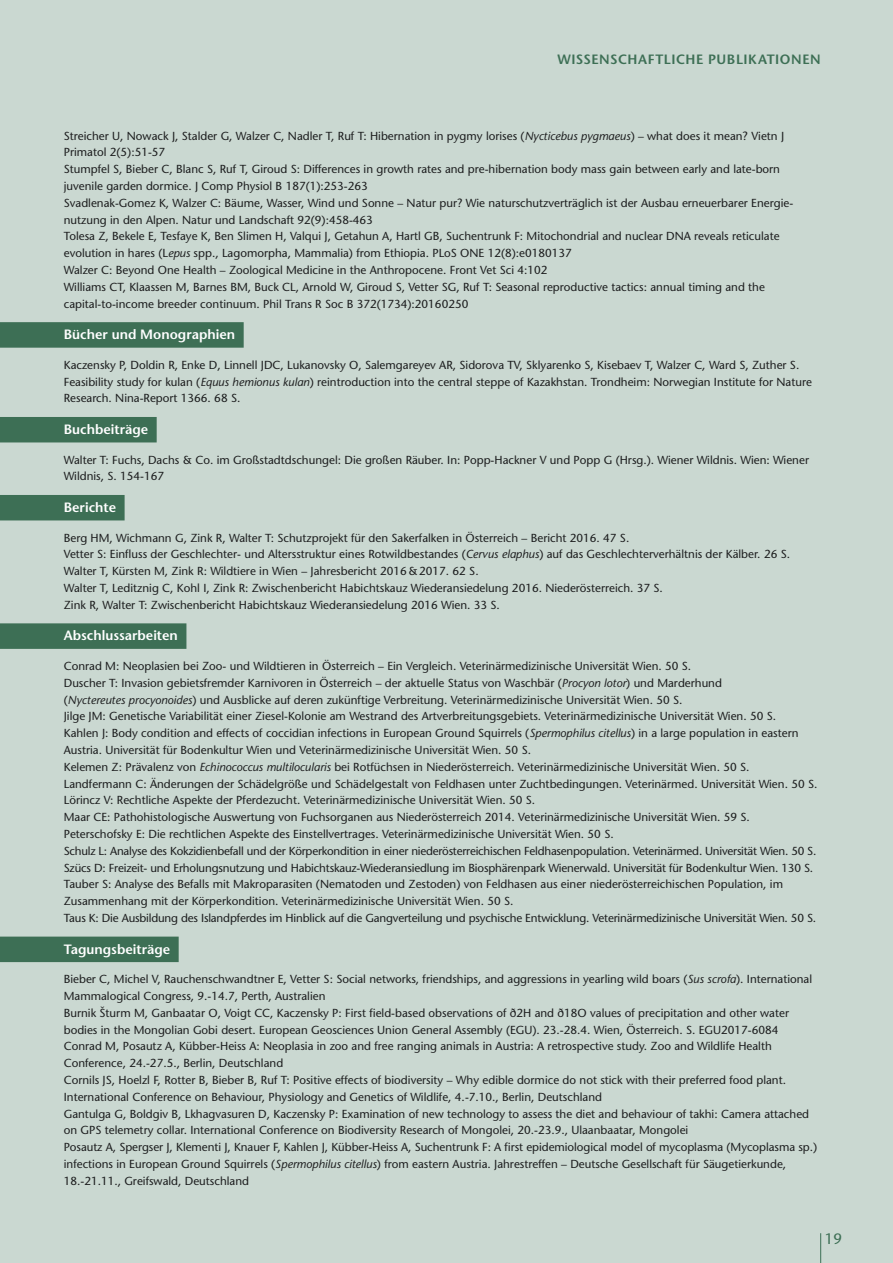
<style>
.page{position:relative;width:893px;height:1263px;background:#cad8d1}
.page>*{position:absolute;margin:0;border:0;box-sizing:border-box;transform-origin:0 0}
.t1{font:500 15px "Stone Sans Std";color:#3d6f55}
.t2{font:600 13.5px "Stone Sans Std";color:#fff}
.t3{font:600 13.5px "Stone Sans Std";letter-spacing:.04em;color:#3d6f55}
.t4{font:500 11.7px/16.8px "Stone Sans Std";color:#1d1e1f}
.s1{font-style:italic}
</style>
<div class="page">
<hr style="left:820px;top:1233px;width:1px;height:30px;background:#3d6f55">
<div style="left:0;top:322px;width:244px;height:26px;background:#3d6f55"></div>
<div style="left:0;top:417px;width:157px;height:25px;background:#3d6f55"></div>
<div style="left:0;top:495px;width:125px;height:25px;background:#3d6f55"></div>
<div style="left:0;top:623px;width:186px;height:26px;background:#3d6f55"></div>
<div style="left:0;top:936px;width:179px;height:26px;background:#3d6f55"></div>
<p class="t3" style="left:557px;top:51px;width:265px">WISSENSCHAFTLICHE PUBLIKATIONEN</p>
<p class="t4" style="left:64px;top:127px;width:731px">Streicher U, Nowack J, Stalder G, Walzer C, Nadler T, Ruf T: Hibernation in pygmy lorises (<span class="s1">Nycticebus pygmaeus</span>) – what does it mean? Vietn J Primatol 2(5):51-57<br>Stumpfel S, Bieber C, Blanc S, Ruf T, Giroud S: Differences in growth rates and pre-hibernation body mass gain between early and late-born juvenile garden dormice. J Comp Physiol B 187(1):253-263<br>Svadlenak-Gomez K, Walzer C: Bäume, Wasser, Wind und Sonne – Natur pur? Wie naturschutzverträglich ist der Ausbau erneuerbarer Energie&shy;nutzung in den Alpen. Natur und Landschaft 92(9):458-463<br>Tolesa Z, Bekele E, Tesfaye K, Ben Slimen H, Valqui J, Getahun A, Hartl GB, Suchentrunk F: Mitochondrial and nuclear DNA reveals reticulate evolution in hares (L<span class="s1">epus</span> spp., Lagomorpha, Mammalia) from Ethiopia. PLoS ONE 12(8):e0180137<br>Walzer C: Beyond One Health – Zoological Medicine in the Anthropocene. Front Vet Sci 4:102<br>Williams CT, Klaassen M, Barnes BM, Buck CL, Arnold W, Giroud S, Vetter SG, Ruf T: Seasonal reproductive tactics: annual timing and the capital-to-income breeder continuum. Phil Trans R Soc B 372(1734):20160250</p>
<p class="t2" style="left:64px;top:326px;width:173px">Bücher und Monographien</p>
<p class="t4" style="left:64px;top:356px;width:750px">Kaczensky P, Doldin R, Enke D, Linnell JDC, Lukanovsky O, Salemgareyev AR, Sidorova TV, Sklyarenko S, Kisebaev T, Walzer C, Ward S, Zuther S.<br>Feasibility study for kulan (<span class="s1">Equus hemionus kulan</span>) reintroduction into the central steppe of Kazakhstan. Trondheim: Norwegian Institute for Nature<br>Research. Nina-Report 1366. 68 S.</p>
<p class="t2" style="left:64px;top:421px;width:86px">Buchbeiträge</p>
<p class="t4" style="left:64px;top:451px;width:747px">Walter T: Fuchs, Dachs &amp; Co. im Großstadtdschungel: Die großen Räuber. In: Popp-Hackner V und Popp G (Hrsg.). Wiener Wildnis. Wien: Wiener<br>Wildnis, S. 154-167</p>
<p class="t2" style="left:64px;top:499px;width:54px">Berichte</p>
<p class="t4" style="left:64px;top:529px;width:728px">Berg HM, Wichmann G, Zink R, Walter T: Schutzprojekt für den Sakerfalken in Österreich – Bericht 2016. 47 S.<br>Vetter S: Einfluss der Geschlechter- und Altersstruktur eines Rotwildbestandes (<span class="s1">Cervus elaphus</span>) auf das Geschlechterverhältnis der Kälber. 26 S.<br>Walter T, Kürsten M, Zink R: Wildtiere in Wien – Jahresbericht 2016&amp;2017. 62 S.<br>Walter T, Leditznig C, Kohl I, Zink R: Zwischenbericht Habichtskauz Wiederansiedelung 2016. Niederösterreich. 37 S.<br>Zink R, Walter T: Zwischenbericht Habichtskauz Wiederansiedelung 2016 Wien. 33 S.</p>
<p class="t2" style="left:64px;top:627px;width:116px">Abschlussarbeiten</p>
<p class="t4" style="left:64px;top:657px;width:755px">Conrad M: Neoplasien bei Zoo- und Wildtieren in Österreich – Ein Vergleich. Veterinärmedizinische Universität Wien. 50 S.<br>Duscher T: Invasion gebietsfremder Karnivoren in Österreich – der aktuelle Status von Waschbär (<span class="s1">Procyon lotor</span>) und Marderhund<br>(<span class="s1">Nyctereutes procyonoides</span>) und Ausblicke auf deren zukünftige Verbreitung. Veterinärmedizinische Universität Wien. 50 S.<br>Jilge JM: Genetische Variabilität einer Ziesel-Kolonie am Westrand des Artverbreitungsgebiets. Veterinärmedizinische Universität Wien. 50 S.<br>Kahlen J: Body condition and effects of coccidian infections in European Ground Squirrels (<span class="s1">Spermophilus citellus</span>) in a large population in eastern Austria. Universität für Bodenkultur Wien und Veterinärmedizinische Universität Wien. 50 S.<br>Kelemen Z: Prävalenz von <span class="s1">Echinococcus multilocularis</span> bei Rotfüchsen in Niederösterreich. Veterinärmedizinische Universität Wien. 50 S.<br>Landfermann C: Änderungen der Schädelgröße und Schädelgestalt von Feldhasen unter Zuchtbedingungen. Veterinärmed. Universität Wien. 50 S.<br>Lörincz V: Rechtliche Aspekte der Pferdezucht. Veterinärmedizinische Universität Wien. 50 S.<br>Maar CE: Pathohistologische Auswertung von Fuchsorganen aus Niederösterreich 2014. Veterinärmedizinische Universität Wien. 59 S.<br>Peterschofsky E: Die rechtlichen Aspekte des Einstellvertrages. Veterinärmedizinische Universität Wien. 50 S.<br>Schulz L: Analyse des Kokzidienbefall und der Körperkondition in einer niederösterreichischen Feldhasenpopulation. Veterinärmed. Universität Wien. 50 S.<br>Szücs D: Freizeit- und Erholungsnutzung und Habichtskauz-Wiederansiedlung im Biosphärenpark Wienerwald. Universität für Bodenkultur Wien. 130 S.<br>Tauber S: Analyse des Befalls mit Makroparasiten (Nematoden und Zestoden) von Feldhasen aus einer niederösterreichischen Population, im Zusammenhang mit der Körperkondition. Veterinärmedizinische Universität Wien. 50 S.<br>Taus K: Die Ausbildung des Islandpferdes im Hinblick auf die Gangverteilung und psychische Entwicklung. Veterinärmedizinische Universität Wien. 50 S.</p>
<p class="t2" style="left:64px;top:941px;width:108px">Tagungsbeiträge</p>
<p class="t4" style="left:64px;top:971px;width:755px">Bieber C, Michel V, Rauchenschwandtner E, Vetter S: Social networks, friendships, and aggressions in yearling wild boars (<span class="s1">Sus scrofa</span>). International Mammalogical Congress, 9.-14.7, Perth, Australien<br>Burnik Šturm M, Ganbaatar O, Voigt CC, Kaczensky P: First field-based observations of ð2H and ð18O values of precipitation and other water bodies in the Mongolian Gobi desert. European Geosciences Union General Assembly (EGU). 23.-28.4. Wien, Österreich. S. EGU2017-6084<br>Conrad M, Posautz A, Kübber-Heiss A: Neoplasia in zoo and free ranging animals in Austria: A retrospective study. Zoo and Wildlife Health Conference, 24.-27.5., Berlin, Deutschland<br>Cornils JS, Hoelzl F, Rotter B, Bieber B, Ruf T: Positive effects of biodiversity – Why edible dormice do not stick with their preferred food plant.<br>International Conference on Behaviour, Physiology and Genetics of Wildlife, 4.-7.10., Berlin, Deutschland<br>Gantulga G, Boldgiv B, Lkhagvasuren D, Kaczensky P: Examination of new technology to assess the diet and behaviour of takhi: Camera attached on GPS telemetry collar. International Conference on Biodiversity Research of Mongolei, 20.-23.9., Ulaanbaatar, Mongolei<br>Posautz A, Spergser J, Klementi J, Knauer F, Kahlen J, Kübber-Heiss A, Suchentrunk F: A first epidemiological model of mycoplasma (Mycoplasma sp.) infections in European Ground Squirrels (<span class="s1">Spermophilus citellus</span>) from eastern Austria. Jahrestreffen – Deutsche Gesellschaft für Säugetierkunde, 18.-21.11., Greifswald, Deutschland</p>
<p class="t1" style="left:825px;top:1230px;width:19px">19</p>
</div>
